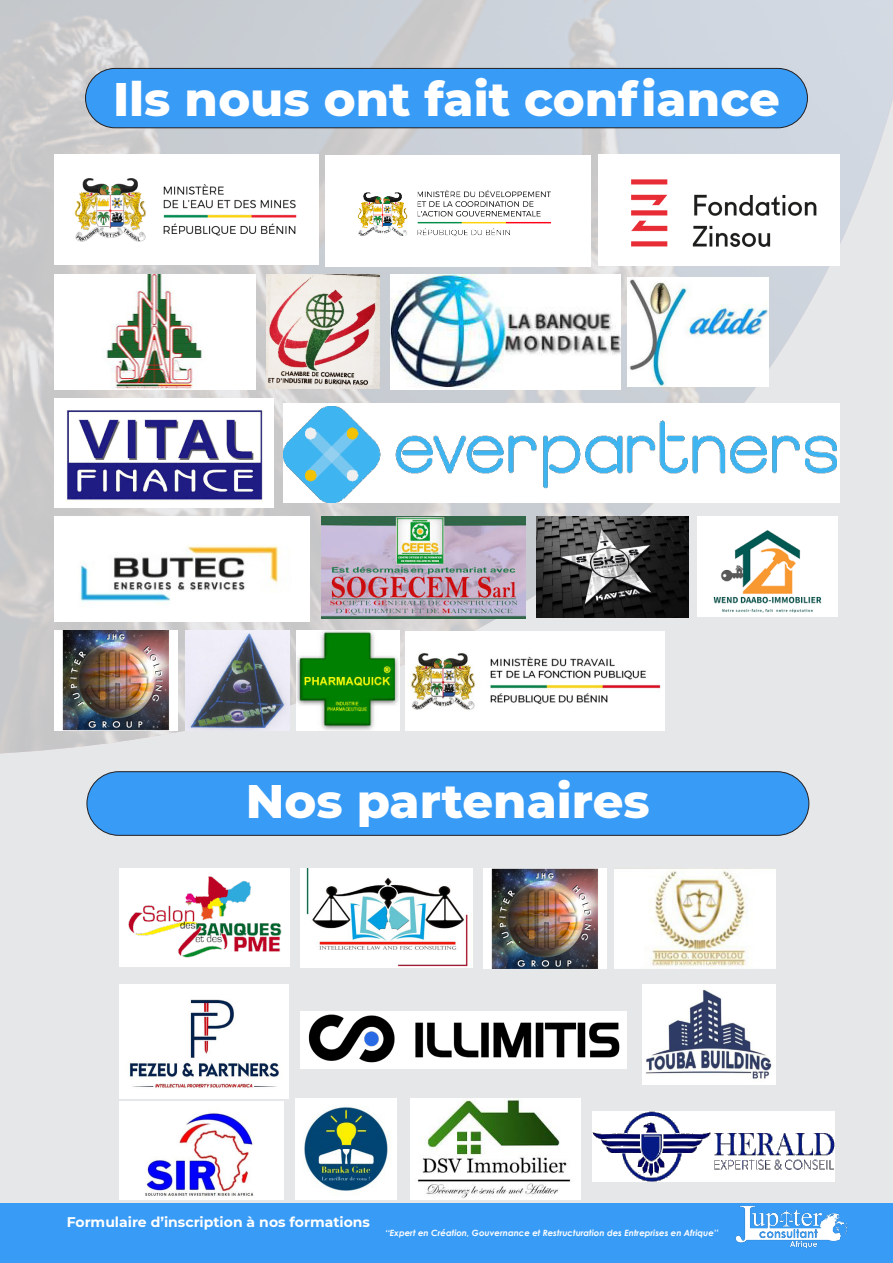
<style>
.page{position:relative;width:893px;height:1263px;background:#fff}
.page>*{position:absolute;margin:0;border:0;box-sizing:border-box;transform-origin:0 0}
.t1{font:800 48px "Montserrat";color:#fff}
.t2{font:700 13.95px "Montserrat";color:#fff}
.t3{font:italic 700 8.55px "Century Gothic";color:#fff}
</style>
<div class="page">
<div style="left:0;top:0;width:893px;height:1205px;background:#e6e7e9"></div>
<img style="left:0;top:0;width:893px;height:753px">
<div style="left:1px;top:1203px;width:892px;height:60px;background:#389bf6"></div>
<img style="left:735px;top:1205px;width:113px;height:44px">
<div style="left:86px;top:68px;width:721px;height:60px;background:#389bf6;border-radius:30px"></div>
<div style="left:85px;top:68px;width:723px;height:60px;border:1px solid #231f20;border-radius:30px"></div>
<img style="left:54px;top:154px;width:264px;height:111px">
<img style="left:54px;top:275px;width:201px;height:115px">
<img style="left:325px;top:155px;width:266px;height:112px">
<img style="left:598px;top:154px;width:242px;height:112px">
<img style="left:266px;top:275px;width:114px;height:113px">
<img style="left:391px;top:275px;width:229px;height:115px">
<img style="left:54px;top:398px;width:219px;height:110px">
<img style="left:284px;top:403px;width:556px;height:100px">
<img style="left:54px;top:517px;width:255px;height:105px">
<img style="left:627px;top:277px;width:141px;height:110px">
<img style="left:119px;top:868px;width:170px;height:99px">
<img style="left:321px;top:517px;width:205px;height:102px">
<img style="left:537px;top:517px;width:152px;height:101px">
<img style="left:698px;top:517px;width:140px;height:100px">
<div style="left:87px;top:772px;width:722px;height:63px;background:#389bf6;border-radius:32px"></div>
<div style="left:87px;top:771px;width:722px;height:65px;border:1px solid #231f20;border-radius:32px"></div>
<img style="left:301px;top:868px;width:172px;height:100px">
<img style="left:483px;top:868px;width:123px;height:100px">
<img style="left:614px;top:868px;width:161px;height:101px">
<img style="left:301px;top:1011px;width:326px;height:57px">
<img style="left:119px;top:984px;width:170px;height:114px">
<img style="left:120px;top:1101px;width:163px;height:99px">
<img style="left:296px;top:1098px;width:101px;height:102px">
<img style="left:410px;top:1098px;width:171px;height:101px">
<img style="left:55px;top:630px;width:122px;height:100px">
<img style="left:592px;top:1111px;width:243px;height:70px">
<img style="left:642px;top:984px;width:133px;height:100px">
<img style="left:186px;top:630px;width:103px;height:100px">
<img style="left:297px;top:630px;width:102px;height:100px">
<img style="left:405px;top:631px;width:260px;height:100px">
<p class="t1" style="left:113px;top:63px;width:668px">Ils nous ont fait confiance</p>
<p class="t1" style="left:246px;top:765px;width:405px">Nos partenaires</p>
<p class="t2" style="left:67px;top:1212px;width:305px">Formulaire d’inscription à nos formations</p>
<p class="t3" style="left:385px;top:1226px;width:335px">‘‘Expert en Création, Gouvernance et Restructuration des Entreprises en Afrique’’</p>
</div>
